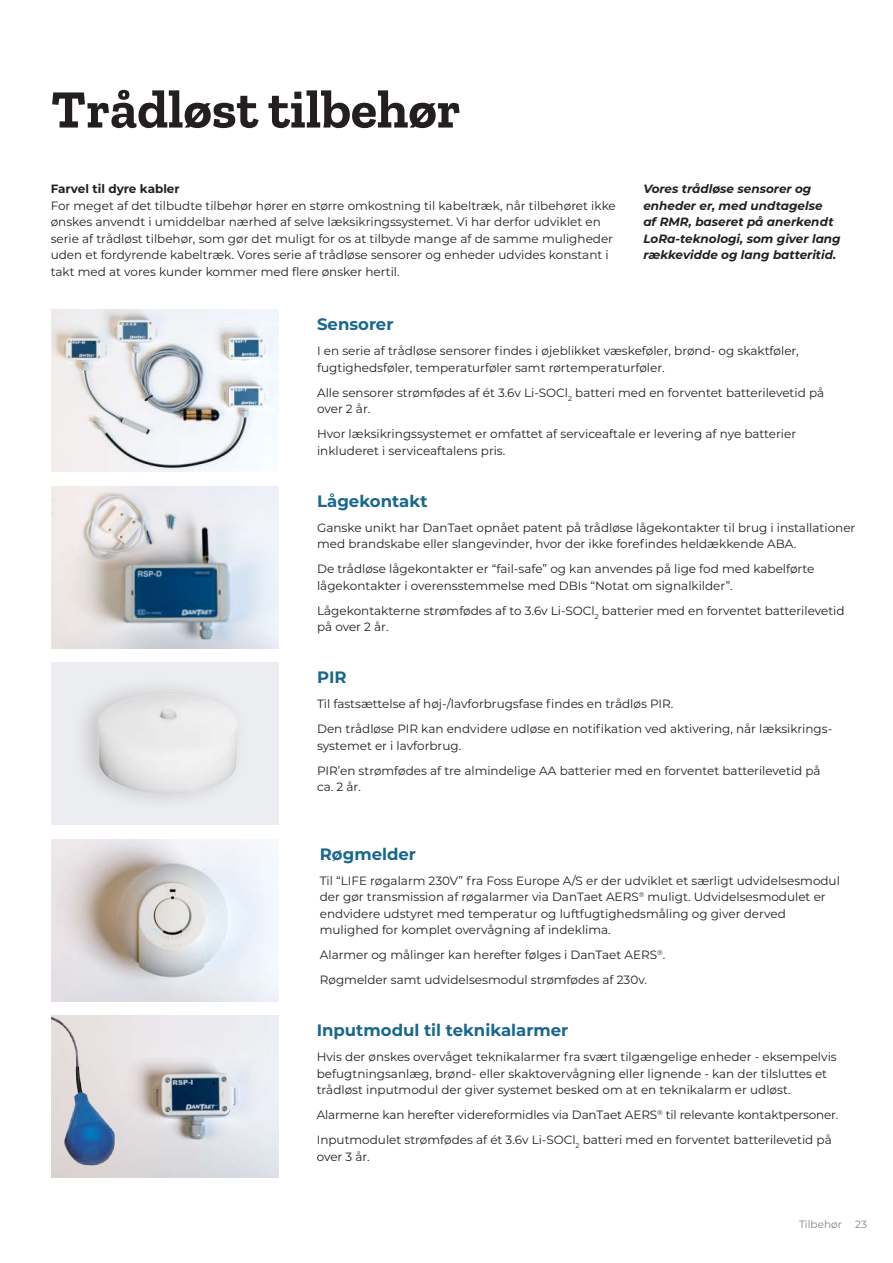
<style>
.page{position:relative;width:893px;height:1263px;background:#fff}
.page>*{position:absolute;margin:0;border:0;box-sizing:border-box;transform-origin:0 0}
.t1{font:700 54px "Zilla Slab";color:#231f20}
.t2{font:700 16.5px "Montserrat";color:#19678d}
.t3{font:12px/16.5px "Montserrat";color:#231f20}
.t4{font:italic 700 12px/16.5px "Montserrat";color:#231f20}
.t5{font:700 12px "Montserrat";color:#231f20}
.t6{font:10.5px "Montserrat";color:#808285}
</style>
<div class="page">
<img style="left:51px;top:310px;width:227px;height:162px">
<img style="left:51px;top:486px;width:227px;height:162px">
<img style="left:51px;top:839px;width:227px;height:162px">
<img style="left:51px;top:1016px;width:227px;height:162px">
<img style="left:51px;top:662px;width:228px;height:162px">
<img style="left:51px;top:1017px;width:69px;height:153px">
<h1 class="t1" style="left:51px;top:79px;width:411px">Trådløst tilbehør</h1>
<p class="t5" style="left:51px;top:180px;width:131px">Farvel til dyre kabler</p>
<p class="t3" style="left:51px;top:197px;width:567px">For meget af det tilbudte tilbehør hører en større omkostning til kabeltræk, når tilbehøret ikke ønskes anvendt i umiddelbar nærhed af selve læksikringssystemet. Vi har derfor udviklet en serie af trådløst tilbehør, som gør det muligt for os at tilbyde mange af de samme muligheder uden et fordyrende kabeltræk. Vores serie af trådløse sensorer og enheder udvides konstant i takt med at vores kunder kommer med flere ønsker hertil.</p>
<p class="t4" style="left:643px;top:180px;width:199px">Vores trådløse sensorer og enheder er, med undtagelse<br>af RMR, baseret på anerkendt<br>LoRa-teknologi, som giver lang rækkevidde og lang batteritid.</p>
<h2 class="t2" style="left:317px;top:312px;width:78px">Sensorer</h2>
<p class="t3" style="left:317px;top:342px;width:483px">I en serie af trådløse sensorer findes i øjeblikket væskeføler, brønd- og skaktføler, fugtighedsføler, temperaturføler samt rørtemperaturføler.</p>
<p class="t3" style="left:317px;top:384px;width:509px">Alle sensorer strømfødes af ét 3.6v Li-SOCl<sub>2</sub> batteri med en forventet batterilevetid på over 2 år.</p>
<p class="t3" style="left:317px;top:425px;width:481px">Hvor læksikringssystemet er omfattet af serviceaftale er levering af nye batterier inkluderet i serviceaftalens pris.</p>
<h2 class="t2" style="left:317px;top:489px;width:112px">Lågekontakt</h2>
<p class="t3" style="left:317px;top:519px;width:540px">Ganske unikt har DanTaet opnået patent på trådløse lågekontakter til brug i installationer med brandskabe eller slangevinder, hvor der ikke forefindes heldækkende ABA.</p>
<p class="t3" style="left:317px;top:560px;width:499px">De trådløse lågekontakter er “fail-safe” og kan anvendes på lige fod med kabelførte lågekontakter i overensstemmelse med DBIs “Notat om signalkilder”.</p>
<p class="t3" style="left:317px;top:602px;width:529px">Lågekontakterne strømfødes af to 3.6v Li-SOCl<sub>2</sub> batterier med en forventet batterilevetid på over 2 år.</p>
<h2 class="t2" style="left:317px;top:665px;width:31px">PIR</h2>
<p class="t3" style="left:317px;top:691px;width:517px;line-height:25px">Til fastsættelse af høj-/lavforbrugsfase findes en trådløs PIR.<br>Den trådløse PIR kan endvidere udløse en notifikation ved aktivering, når læksikrings-</p>
<p class="t3" style="left:317px;top:732px;width:505px;line-height:25px">systemet er i lavforbrug.<br>PIR’en strømfødes af tre almindelige AA batterier med en forventet batterilevetid på</p>
<p class="t3" style="left:317px;top:778px;width:44px">ca. 2 år.</p>
<h2 class="t2" style="left:320px;top:842px;width:98px">Røgmelder</h2>
<p class="t3" style="left:320px;top:872px;width:522px">Til “LIFE røgalarm 230V” fra Foss Europe A/S er der udviklet et særligt udvidelsesmodul der gør transmission af røgalarmer via DanTaet AERS<sup>®</sup> muligt. Udvidelsesmodulet er endvidere udstyret med temperatur og luftfugtighedsmåling og giver derved mulighed for komplet overvågning af indeklima.</p>
<p class="t3" style="left:320px;top:942px;width:346px;line-height:25px">Alarmer og målinger kan herefter følges i DanTaet AERS<sup>®</sup>.<br>Røgmelder samt udvidelsesmodul strømfødes af 230v.</p>
<h2 class="t2" style="left:317px;top:1019px;width:253px">Inputmodul til teknikalarmer</h2>
<p class="t3" style="left:317px;top:1048px;width:522px">Hvis der ønskes overvåget teknikalarmer fra svært tilgængelige enheder - eksempelvis befugtningsanlæg, brønd- eller skaktovervågning eller lignende - kan der tilsluttes et trådløst inputmodul der giver systemet besked om at en teknikalarm er udløst.</p>
<p class="t3" style="left:317px;top:1102px;width:522px;line-height:25px">Alarmerne kan herefter videreformidles via DanTaet AERS<sup>®</sup> til relevante kontaktpersoner.<br>Inputmodulet strømfødes af ét 3.6v Li-SOCl<sub>2</sub> batteri med en forventet batterilevetid på</p>
<p class="t3" style="left:317px;top:1148px;width:53px">over 3 år.</p>
<p class="t6" style="left:799px;top:1217px;width:44px">Tilbehør</p>
<p class="t6" style="left:855px;top:1217px;width:13px">23</p>
</div>
